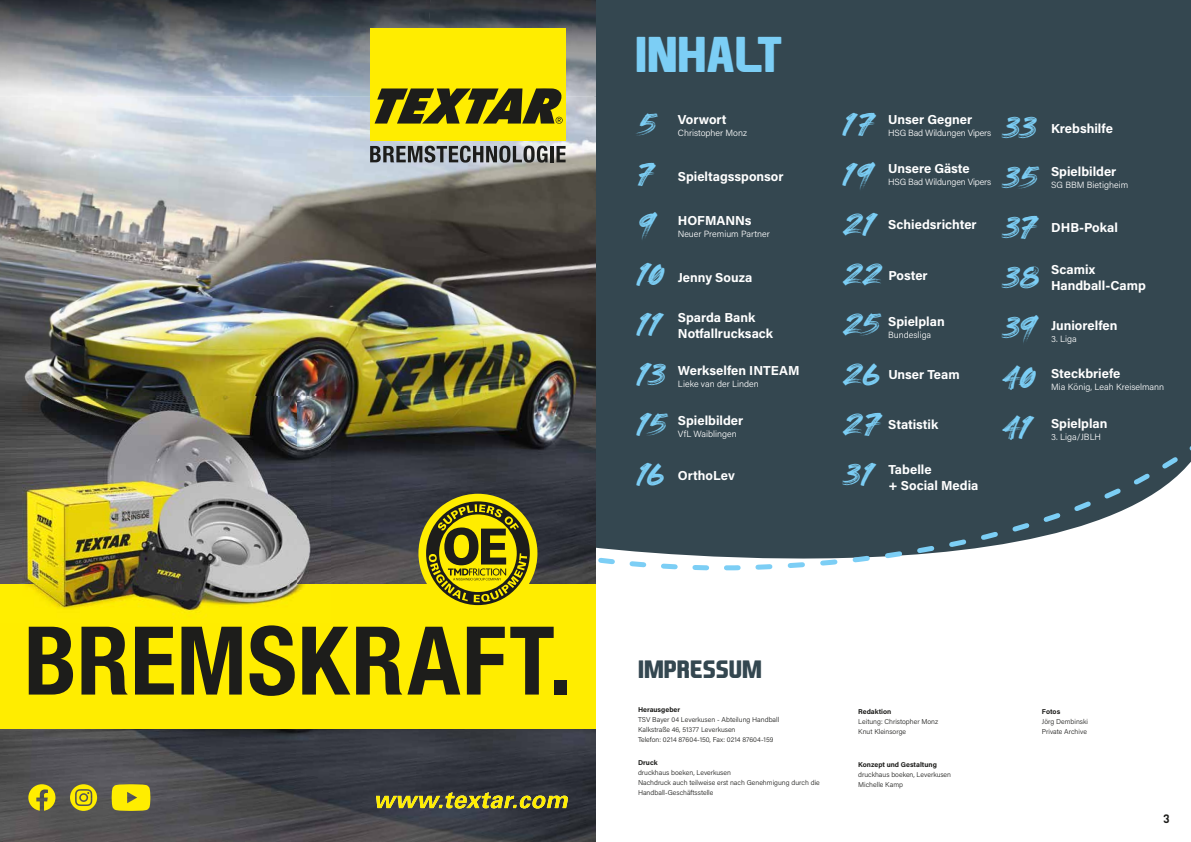
<style>
.page{position:relative;width:1191px;height:842px;background:#fff}
.page>*{position:absolute;margin:0;border:0;box-sizing:border-box;transform-origin:0 0}
.t1{font:700 condensed 95px "Helvetica Neue LT Pro";letter-spacing:.01em;color:#1d1d1b}
.t2{font:700 48px "EA Sports Covers SC";color:#7ccef5}
.t3{font:31px/50px "Painting With Chocolate";color:#7ccef5}
.t4{font:700 24px "EA Sports Covers SC";color:#344750}
.t5{font:13px/16px "Acumin Variable Concept";color:#fff}
.t6{font:12px "Viga";color:#1d1d1b}
.t7{font:9px "Acumin Variable Concept";color:#fff}
.t8{font:9px "Acumin Variable Concept";letter-spacing:-.02em;color:#fff}
.t9{font:7px/10px "Acumin Variable Concept";color:#1d1d1b}
</style>
<div class="page">
<div style="left:595px;top:0;width:596px;height:572px;background:#344750"></div>
<img style="left:0;top:97px;width:595px;height:487px">
<img style="left:0;top:728px;width:595px;height:114px">
<img style="left:0;top:0;width:424px;height:97px">
<img style="left:424px;top:0;width:171px;height:97px">
<div style="left:0;top:584px;width:595px;height:144px;background:#ffed00"></div>
<svg style="left:370px;top:146px;width:177px;height:17px;background:#707477"></svg>
<hr style="left:550px;top:146px;width:3px;height:16px;background:#1d1d1b">
<svg style="left:556px;top:146px;width:9px;height:16px"></svg>
<div style="left:370px;top:29px;width:195px;height:111px;background:#ffed00"></div>
<svg style="left:374px;top:88px;width:188px;height:36px"></svg>
<img style="left:0;top:397px;width:331px;height:219px">
<div style="left:418px;top:494px;width:119px;height:119px;background:#ffed00;border-radius:50%"></div>
<svg style="left:426px;top:501px;width:104px;height:104px"></svg>
<svg style="left:28px;top:784px;width:27px;height:27px"></svg>
<svg style="left:70px;top:784px;width:27px;height:27px"></svg>
<svg style="left:112px;top:784px;width:38px;height:27px"></svg>
<svg style="left:376px;top:792px;width:192px;height:16px;background:#8d872e"></svg>
<h1 class="t1" style="left:24px;top:603px;width:549px">BREMSKRAFT.</h1>
<h2 class="t2" style="left:635px;top:24px;width:148px">INHALT</h2>
<h3 class="t3" style="left:638px;top:100px;width:31px">5<br>7<br>9<br>10<br>11<br>13<br>15<br>16</h3>
<h3 class="t3" style="left:844px;top:100px;width:40px">17<br>19<br>21<br>22<br>25<br>26<br>27<br>31</h3>
<h3 class="t3" style="left:1003px;top:103px;width:40px">33<br>35<br>37<br>38<br>39<br>40<br>41</h3>
<h3 class="t5" style="left:888px;top:110px;width:86px">Unser Gegner</h3>
<p class="t8" style="left:888px;top:126px;width:104px">HSG Bad Wildungen Vipers</p>
<h3 class="t5" style="left:888px;top:160px;width:83px">Unsere Gäste</h3>
<p class="t8" style="left:888px;top:176px;width:104px">HSG Bad Wildungen Vipers</p>
<h3 class="t5" style="left:678px;top:111px;width:50px">Vorwort</h3>
<p class="t7" style="left:678px;top:127px;width:71px">Christopher Monz</p>
<h3 class="t5" style="left:678px;top:168px;width:107px">Spieltagssponsor</h3>
<h3 class="t5" style="left:677px;top:212px;width:75px">HOFMANNs</h3>
<p class="t7" style="left:677px;top:227px;width:93px">Neuer Premium Partner</p>
<h3 class="t5" style="left:677px;top:269px;width:76px">Jenny Souza</h3>
<h3 class="t5" style="left:678px;top:309px;width:97px">Sparda Bank<br>Notfallrucksack</h3>
<h3 class="t5" style="left:888px;top:216px;width:90px">Schiedsrichter</h3>
<h3 class="t5" style="left:888px;top:267px;width:41px">Poster</h3>
<h3 class="t5" style="left:888px;top:313px;width:58px">Spielplan</h3>
<p class="t7" style="left:888px;top:328px;width:44px">Bundesliga</p>
<h3 class="t5" style="left:678px;top:362px;width:123px">Werkselfen INTEAM</h3>
<p class="t7" style="left:678px;top:378px;width:82px">Lieke van der Linden</p>
<h3 class="t5" style="left:888px;top:366px;width:73px">Unser Team</h3>
<h3 class="t5" style="left:678px;top:412px;width:67px">Spielbilder</h3>
<p class="t7" style="left:678px;top:428px;width:60px">VfL Waiblingen</p>
<h3 class="t5" style="left:888px;top:416px;width:51px">Statistik</h3>
<h3 class="t5" style="left:888px;top:461px;width:92px">Tabelle<br>+ Social Media</h3>
<h3 class="t5" style="left:678px;top:467px;width:58px">OrthoLev</h3>
<h3 class="t5" style="left:1051px;top:120px;width:63px">Krebshilfe</h3>
<h3 class="t5" style="left:1051px;top:163px;width:67px">Spielbilder</h3>
<p class="t7" style="left:1051px;top:179px;width:79px">SG BBM Bietigheim</p>
<h3 class="t5" style="left:1051px;top:219px;width:68px">DHB-Pokal</h3>
<h3 class="t5" style="left:1051px;top:261px;width:96px">Scamix<br>Handball-Camp</h3>
<h3 class="t5" style="left:1051px;top:317px;width:68px">Juniorelfen</h3>
<p class="t7" style="left:1051px;top:332px;width:27px">3. Liga</p>
<h3 class="t5" style="left:1051px;top:365px;width:71px">Steckbriefe</h3>
<p class="t7" style="left:1051px;top:380px;width:115px">Mia König, Leah Kreiselmann</p>
<h3 class="t5" style="left:1051px;top:415px;width:58px">Spielplan</h3>
<p class="t7" style="left:1051px;top:431px;width:52px">3. Liga/JBLH</p>
<h3 class="t4" style="left:638px;top:654px;width:125px">IMPRESSUM</h3>
<p class="t9" style="left:638px;top:705px;width:143px">Herausgeber<br>TSV Bayer 04 Leverkusen - Abteilung Handball Kalkstraße 46, 51377 Leverkusen<br>Telefon: 0214 87604-150, Fax: 0214 87604-159</p>
<p class="t9" style="left:858px;top:706px;width:81px">Redaktion<br>Leitung: Christopher Monz<br>Knut Kleinsorge</p>
<p class="t9" style="left:1042px;top:706px;width:48px">Fotos<br>Jörg Dembinski<br>Private Archive</p>
<p class="t9" style="left:858px;top:759px;width:94px">Konzept und Gestaltung druckhaus boeken, Leverkusen<br>Michelle Kamp</p>
<p class="t9" style="left:638px;top:757px;width:183px">Druck<br>druckhaus boeken, Leverkusen<br>Nachdruck auch teilweise erst nach Genehmigung durch die<br>Handball-Geschäftsstelle</p>
<h3 class="t6" style="left:1163px;top:811px;width:8px">3</h3>
</div>
